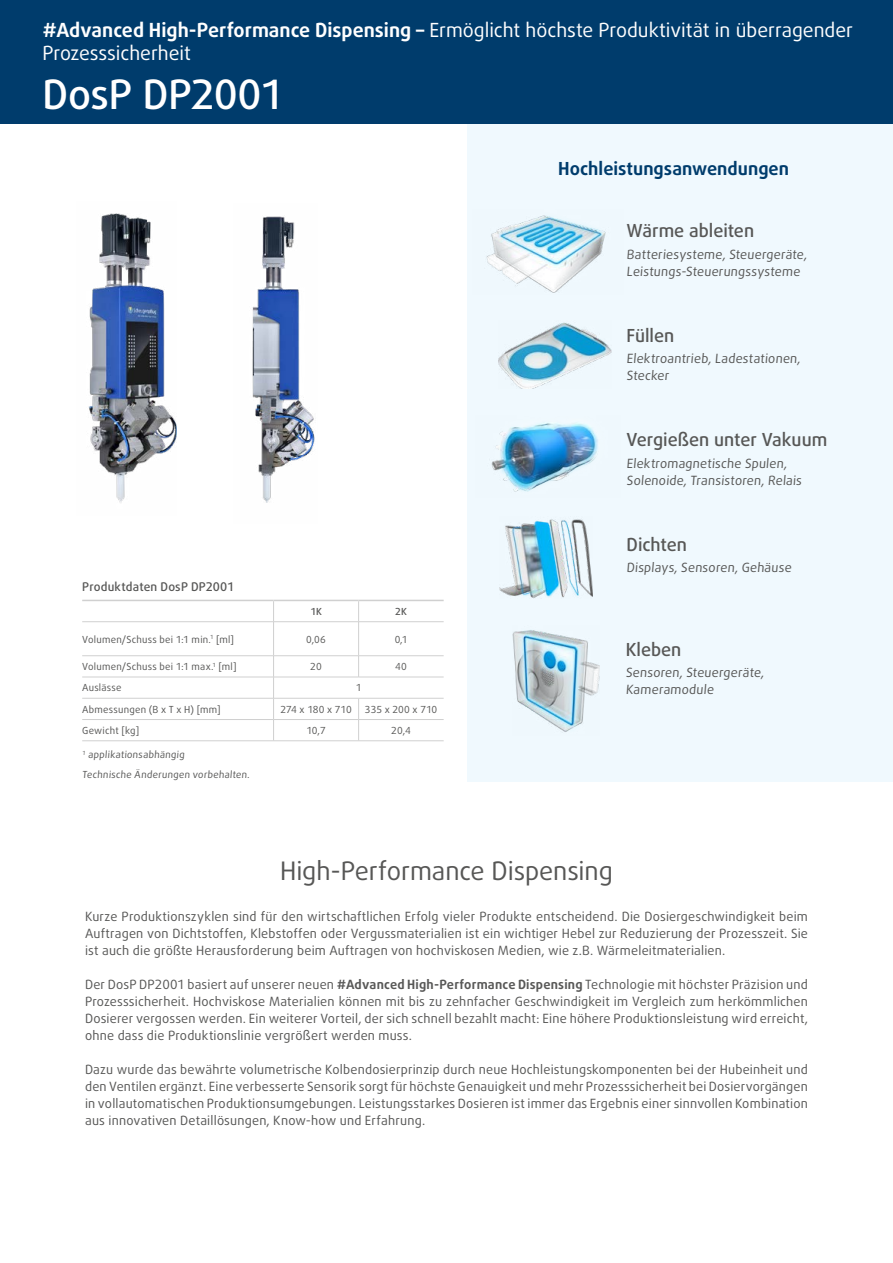
<style>
.page{position:relative;width:893px;height:1263px;background:#fff}
.page>*{position:absolute;margin:0;border:0;box-sizing:border-box;transform-origin:0 0}
.Zitat_2017{font:500 40.5px "Daxline OT";letter-spacing:-.01em;color:#fff}
.Head_2015{font:25.5px "Daxline OT";letter-spacing:-.005em;color:#575756}
.Zitat_2017-2{font:19.5px/23.4px "Daxline OT";color:#fff}
.Kontakt_2015{font:500 18px "Daxline OT";color:#575756}
.Kontakt_2015-2{font:700 18px "Daxline OT";color:#003c6c}
.Kontakt_2015-3{font:12.75px/17px "Daxline OT";letter-spacing:.015em;color:#575756;text-align:justify}
.Zitat_2017-3{font:500 12px "Daxline OT";letter-spacing:.015em;color:#575756}
.Zitat_2017-4{font:9.75px "Daxline OT";letter-spacing:.025em;color:#575756}
.Zitat_2017-5{font:9.75px "Daxline OT";letter-spacing:-.015em;color:#575756}
.Zitat_2017-6{font:9.75px "Daxline OT";letter-spacing:-.005em;color:#575756}
.Zitat_2017-7{font:500 9.75px "Daxline OT";color:#575756}
.s1{font-weight:700}
</style>
<div class="page">
<div style="left:468px;top:123px;width:425px;height:658px;background:#f0f9fe"></div>
<div style="left:0;top:0;width:893px;height:123px;background:#003c6c"></div>
<img style="left:88px;top:213px;width:89px;height:290px">
<img style="left:252px;top:216px;width:63px;height:287px">
<img style="left:500px;top:519px;width:93px;height:80px">
<img style="left:499px;top:322px;width:112px;height:66px">
<img style="left:486px;top:215px;width:120px;height:78px">
<img style="left:512px;top:630px;width:88px;height:102px">
<img style="left:491px;top:423px;width:107px;height:69px">
<svg style="left:273px;top:601px;width:1px;height:20px"></svg>
<svg style="left:358px;top:601px;width:1px;height:20px"></svg>
<hr style="left:82px;top:621px;width:192px;height:1px;background:#d0d0d0">
<hr style="left:274px;top:621px;width:85px;height:1px;background:#d0d0d0">
<hr style="left:273px;top:622px;width:1px;height:33px;background:#d0d0d0">
<hr style="left:359px;top:621px;width:85px;height:1px;background:#d0d0d0">
<hr style="left:358px;top:622px;width:1px;height:33px;background:#d0d0d0">
<svg style="left:358px;top:656px;width:1px;height:21px"></svg>
<svg style="left:273px;top:656px;width:1px;height:84px"></svg>
<svg style="left:358px;top:699px;width:1px;height:41px"></svg>
<hr style="left:82px;top:600px;width:192px;height:1px;background:#d0d0d0">
<hr style="left:274px;top:600px;width:85px;height:1px;background:#d0d0d0">
<hr style="left:359px;top:600px;width:85px;height:1px;background:#d0d0d0">
<hr style="left:82px;top:655px;width:192px;height:1px;background:#d0d0d0">
<hr style="left:274px;top:655px;width:85px;height:1px;background:#d0d0d0">
<hr style="left:359px;top:655px;width:85px;height:1px;background:#d0d0d0">
<hr style="left:82px;top:677px;width:192px;height:1px;background:#d0d0d0">
<hr style="left:274px;top:677px;width:85px;height:1px;background:#d0d0d0">
<hr style="left:359px;top:677px;width:85px;height:1px;background:#d0d0d0">
<hr style="left:82px;top:698px;width:192px;height:1px;background:#d0d0d0">
<hr style="left:274px;top:698px;width:85px;height:1px;background:#d0d0d0">
<hr style="left:359px;top:698px;width:85px;height:1px;background:#d0d0d0">
<hr style="left:82px;top:719px;width:192px;height:1px;background:#d0d0d0">
<hr style="left:274px;top:719px;width:85px;height:1px;background:#d0d0d0">
<hr style="left:359px;top:719px;width:85px;height:1px;background:#d0d0d0">
<hr style="left:82px;top:740px;width:192px;height:1px;background:#d0d0d0">
<hr style="left:274px;top:740px;width:85px;height:1px;background:#d0d0d0">
<hr style="left:359px;top:740px;width:85px;height:1px;background:#d0d0d0">
<p class="Zitat_2017-2" style="left:43px;top:18px;width:812px"><span class="s1">#Advanced High-Performance Dispensing –</span> Ermöglicht höchste Produktivität in überragender<br>Prozesssicherheit</p>
<p class="Zitat_2017" style="left:43px;top:67px;width:243px">DosP DP2001</p>
<p class="Kontakt_2015-2" style="left:558px;top:156px;width:232px">Hochleistungsanwendungen</p>
<p class="Kontakt_2015" style="left:627px;top:219px;width:129px">Wärme ableiten</p>
<p class="Kontakt_2015-3" style="left:627px;top:246px;width:183px">Batteriesysteme, Steuergeräte,<br>Leistungs-Steuerungssysteme</p>
<p class="Kontakt_2015" style="left:627px;top:323px;width:49px">Füllen</p>
<p class="Kontakt_2015-3" style="left:627px;top:350px;width:177px">Elektroantrieb, Ladestationen,</p>
<p class="Kontakt_2015-3" style="left:627px;top:367px;width:45px">Stecker</p>
<p class="Kontakt_2015" style="left:627px;top:428px;width:202px">Vergießen unter Vakuum</p>
<p class="Kontakt_2015-3" style="left:627px;top:455px;width:178px">Elektromagnetische Spulen,<br>Solenoide, Transistoren, Relais</p>
<p class="Zitat_2017-3" style="left:82px;top:579px;width:154px">Produktdaten DosP DP2001</p>
<p class="Zitat_2017-7" style="left:310px;top:605px;width:13px">1K</p>
<p class="Zitat_2017-7" style="left:395px;top:605px;width:13px">2K</p>
<p class="Zitat_2017-4" style="left:82px;top:633px;width:153px">Volumen/Schuss bei 1:1 min.<sup>1</sup> [ml]</p>
<p class="Zitat_2017-4" style="left:306px;top:633px;width:21px">0,06</p>
<p class="Zitat_2017-4" style="left:395px;top:633px;width:14px">0,1</p>
<p class="Zitat_2017-4" style="left:82px;top:660px;width:156px">Volumen/Schuss bei 1:1 max.<sup>1</sup> [ml]</p>
<p class="Zitat_2017-4" style="left:310px;top:660px;width:13px">20</p>
<p class="Zitat_2017-4" style="left:395px;top:660px;width:13px">40</p>
<p class="Zitat_2017-4" style="left:82px;top:681px;width:41px">Auslässe</p>
<p class="Zitat_2017-4" style="left:356px;top:681px;width:7px">1</p>
<p class="Zitat_2017-4" style="left:82px;top:703px;width:140px">Abmessungen (B x T x H) [mm]</p>
<p class="Zitat_2017-5" style="left:280px;top:703px;width:73px">274 x 180 x 710</p>
<p class="Zitat_2017-6" style="left:365px;top:703px;width:74px">335 x 200 x 710</p>
<p class="Zitat_2017-4" style="left:82px;top:724px;width:59px">Gewicht [kg]</p>
<p class="Zitat_2017-4" style="left:306px;top:724px;width:21px">10,7</p>
<p class="Zitat_2017-4" style="left:391px;top:724px;width:21px">20,4</p>
<p class="Zitat_2017-4" style="left:82px;top:748px;width:105px"><sup>1</sup> applikationsabhängig</p>
<p class="Zitat_2017-4" style="left:82px;top:768px;width:170px">Technische Änderungen vorbehalten.</p>
<p class="Kontakt_2015" style="left:627px;top:533px;width:62px">Dichten</p>
<p class="Kontakt_2015-3" style="left:627px;top:559px;width:168px">Displays, Sensoren, Gehäuse</p>
<p class="Kontakt_2015" style="left:626px;top:637px;width:57px">Kleben</p>
<p class="Kontakt_2015-3" style="left:626px;top:664px;width:141px">Sensoren, Steuergeräte,<br>Kameramodule</p>
<p class="Head_2015" style="left:280px;top:854px;width:334px">High-Performance Dispensing</p>
<p class="Kontakt_2015-3" style="left:85px;top:908px;width:724px">Kurze Produktionszyklen sind für den wirtschaftlichen Erfolg vieler Produkte entscheidend. Die Dosiergeschwindigkeit beim Auftragen von Dichtstoffen, Klebstoffen oder Vergussmaterialien ist ein wichtiger Hebel zur Reduzierung der Prozesszeit. Sie ist auch die größte Herausforderung beim Auftragen von hochviskosen Medien, wie z.B. Wärmeleitmaterialien.</p>
<p class="Kontakt_2015-3" style="left:85px;top:976px;width:724px">Der DosP DP2001 basiert auf unserer neuen <span class="s1">#Advanced High-Performance Dispensing</span> Technologie mit höchster Präzision und Prozesssicherheit. Hochviskose Materialien können mit bis zu zehnfacher Geschwindigkeit im Vergleich zum herkömmlichen Dosierer vergossen werden. Ein weiterer Vorteil, der sich schnell bezahlt macht: Eine höhere Produktionsleistung wird erreicht, ohne dass die Produktionslinie vergrößert werden muss.</p>
<p class="Kontakt_2015-3" style="left:85px;top:1061px;width:724px">Dazu wurde das bewährte volumetrische Kolbendosierprinzip durch neue Hochleistungskomponenten bei der Hubeinheit und den Ventilen ergänzt. Eine verbesserte Sensorik sorgt für höchste Genauigkeit und mehr Prozesssicherheit bei Dosiervorgängen in vollautomatischen Produktionsumgebungen. Leistungsstarkes Dosieren ist immer das Ergebnis einer sinnvollen Kombination aus innovativen Detaillösungen, Know-how und Erfahrung.</p>
</div>
